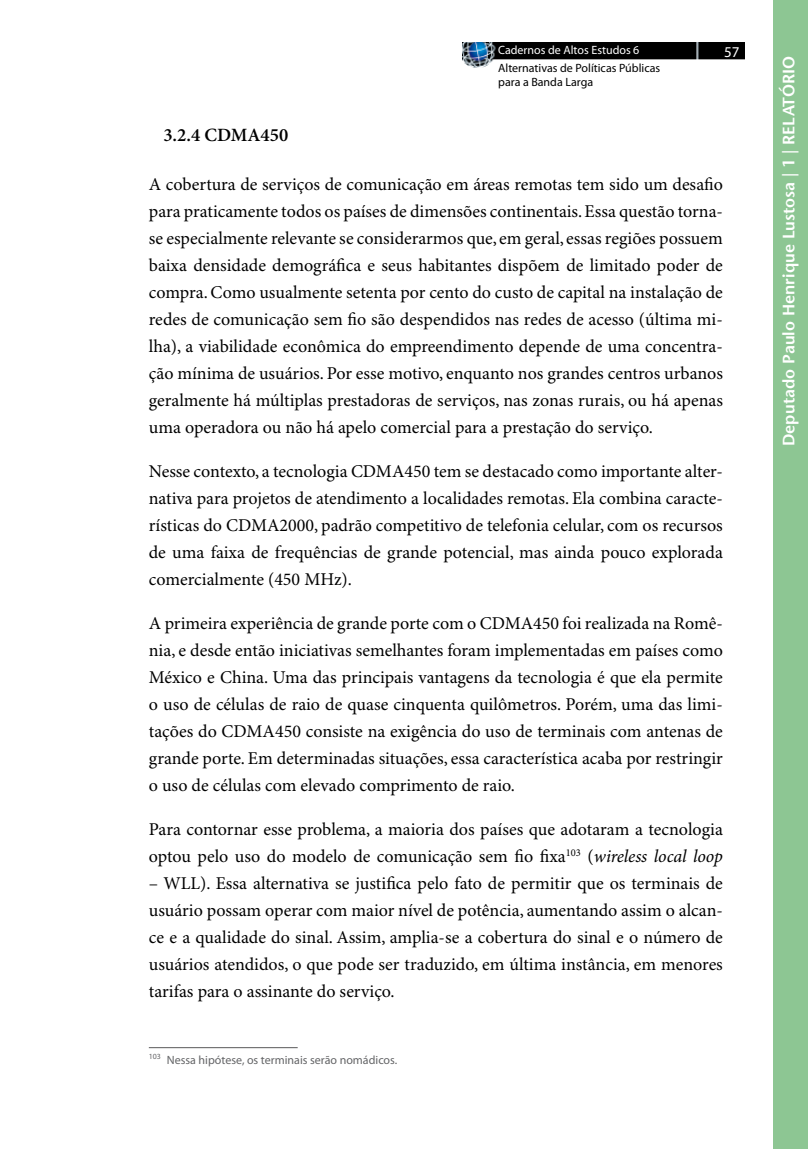
<style>
.page{position:relative;width:808px;height:1149px;background:#fff}
.page>*{position:absolute;margin:0;border:0;box-sizing:border-box;transform-origin:0 0}
.t1{font:600 18.75px "Minion Pro";color:#000}
.t2{font:18px/27px "Minion Pro";color:#000;text-align:justify}
.t3{font:600 16.5px "Stone Sans";letter-spacing:.005em;color:#fff}
.t4{font:15px "Myriad Pro";color:#fff}
.t5{font:12px/13.5px "Myriad Pro";color:#000}
.t6{font:12px "Myriad Pro";color:#646567}
.t7{font:12px "Myriad Pro";color:#fff}
.s1{font-style:italic}
</style>
<div class="page">
<div style="left:773px;top:0;width:35px;height:1148px;background:#8dc693"></div>
<img style="left:462px;top:42px;width:282px;height:26px">
<hr style="left:149px;top:1046px;width:149px;height:1px;background:#58585a">
<p class="t7" style="left:498px;top:43px;width:143px">Cadernos de Altos Estudos 6</p>
<p class="t4" style="left:724px;top:42px;width:17px">57</p>
<p class="t5" style="left:498px;top:61px;width:164px">Alternativas de Políticas Públicas para a Banda Larga</p>
<p class="t1" style="left:163px;top:122px;width:126px">3.2.4 CDMA450</p>
<p class="t2" style="left:149px;top:171px;width:576px">A cobertura de serviços de comunicação em áreas remotas tem sido um desafio para praticamente todos os países de dimensões continentais. Essa questão torna&shy;se especialmente relevante se considerarmos que, em geral, essas regiões possuem baixa densidade demográfica e seus habitantes dispõem de limitado poder de compra. Como usualmente setenta por cento do custo de capital na instalação de redes de comunicação sem fio são despendidos nas redes de acesso (última mi&shy;lha), a viabilidade econômica do empreendimento depende de uma concentra&shy;ção mínima de usuários. Por esse motivo, enquanto nos grandes centros urbanos geralmente há múltiplas prestadoras de serviços, nas zonas rurais, ou há apenas uma operadora ou não há apelo comercial para a prestação do serviço.</p>
<p class="t2" style="left:149px;top:458px;width:576px">Nesse contexto, a tecnologia CDMA450 tem se destacado como importante alter&shy;nativa para projetos de atendimento a localidades remotas. Ela combina caracte&shy;rísticas do CDMA2000, padrão competitivo de telefonia celular, com os recursos de uma faixa de frequências de grande potencial, mas ainda pouco explorada comercialmente (450 MHz).</p>
<p class="t2" style="left:149px;top:610px;width:575px">A primeira experiência de grande porte com o CDMA450 foi realizada na Romê&shy;nia, e desde então iniciativas semelhantes foram implementadas em países como México e China. Uma das principais vantagens da tecnologia é que ela permite o uso de células de raio de quase cinquenta quilômetros. Porém, uma das limi&shy;tações do CDMA450 consiste na exigência do uso de terminais com antenas de grande porte. Em determinadas situações, essa característica acaba por restringir o uso de células com elevado comprimento de raio.</p>
<p class="t2" style="left:149px;top:816px;width:576px">Para contornar esse problema, a maioria dos países que adotaram a tecnologia optou pelo uso do modelo de comunicação sem fio fixa<sup>103</sup> (<span class="s1">wireless local loop</span></p>
<p class="t2" style="left:149px;top:870px;width:576px">– WLL). Essa alternativa se justifica pelo fato de permitir que os terminais de usuário possam operar com maior nível de potência, aumentando assim o alcan&shy;ce e a qualidade do sinal. Assim, amplia-se a cobertura do sinal e o número de usuários atendidos, o que pode ser traduzido, em última instância, em menores tarifas para o assinante do serviço.</p>
<p class="t6" style="left:149px;top:1052px;width:250px"><sup>103</sup> Nessa hipótese, os terminais serão nomádicos.</p>
<p class="t3" style="left:779px;top:446px;width:392px;rotate:-90deg">Deputado Paulo Henrique Lustosa | 1 | RELATÓRIO</p>
</div>
